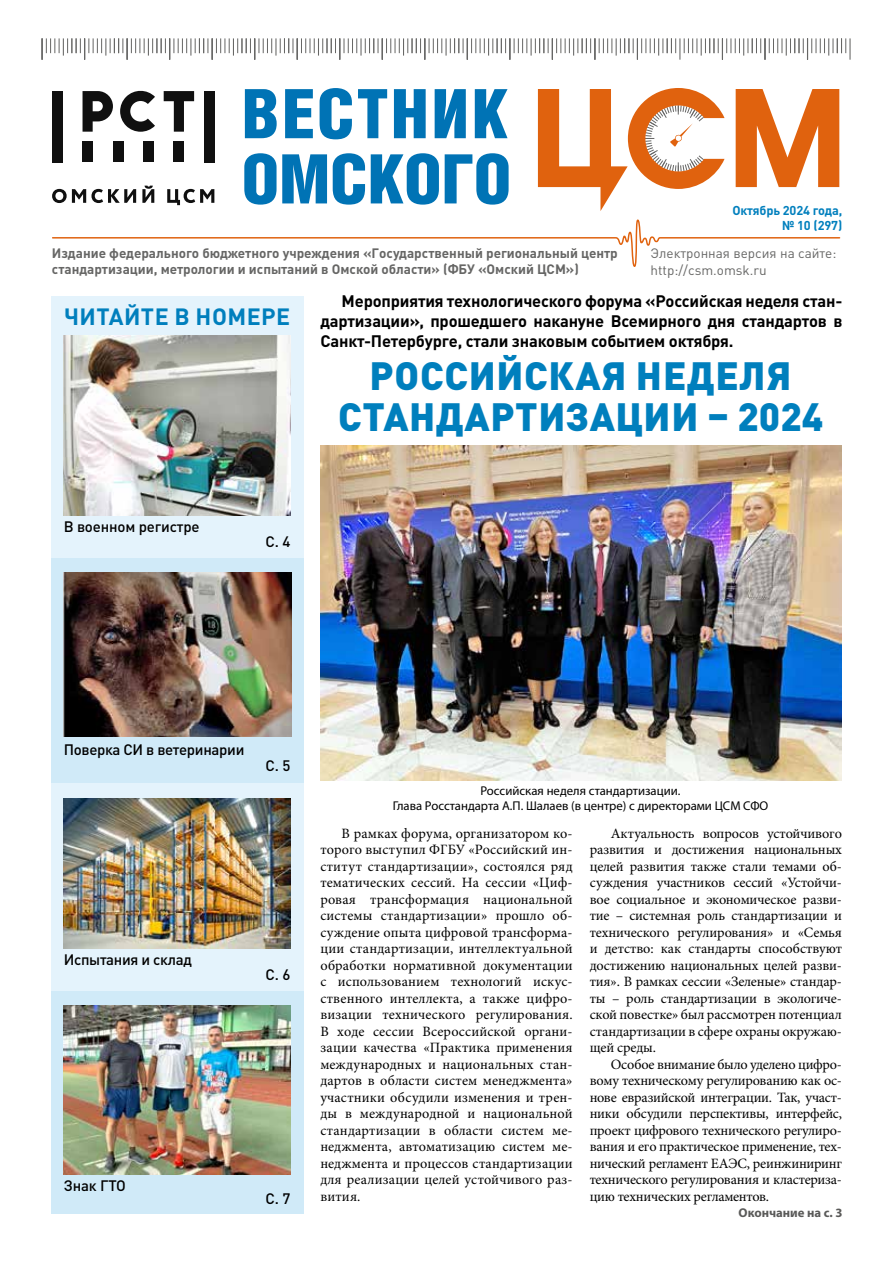
<style>
.page{position:relative;width:893px;height:1263px;background:#fff}
.page>*{position:absolute;margin:0;border:0;box-sizing:border-box;transform-origin:0 0}
.t1{font:900 68.4px/65.2px "Helios Cond";letter-spacing:.01em;color:#0073b5}
.t2{font:900 39px/40.5px "DIN Pro";letter-spacing:.02em;color:#007fbd;text-align:center}
.t3{font:700 23.25px "DIN Pro";letter-spacing:.02em;color:#007fbd}
.t4{font:700 16.5px/19.8px "DIN Pro";letter-spacing:-.01em;color:#000;text-align:justify}
.t5{font:500 15px "DIN Pro";letter-spacing:-.02em;color:#000}
.t6{font:14.25px/16.5px "Minion Pro";letter-spacing:-.01em;color:#000;text-align:justify}
.t7{font:700 13.5px/16.2px "DIN Pro";color:#666665}
.t8{font:13.5px/16.2px "DIN Pro";color:#666665}
.t9{font:12.75px/15.3px "Myriad Pro";color:#000;text-align:center}
.t10{font:700 12.75px/15.3px "DIN Pro";letter-spacing:-.01em;color:#007fbd;text-align:right}
.t11{font:700 12.75px "Myriad Pro";color:#5a5a59}
</style>
<div class="page">
<div style="left:51px;top:557px;width:252px;height:226px;background:#d0eaf8"></div>
<div style="left:51px;top:991px;width:252px;height:223px;background:#d0eaf8"></div>
<div style="left:51px;top:783px;width:252px;height:207px;background:#e4f3fc"></div>
<div style="left:51px;top:296px;width:252px;height:261px;background:#e4f3fc"></div>
<img style="left:64px;top:572px;width:227px;height:164px">
<img style="left:64px;top:1006px;width:226px;height:169px">
<img style="left:64px;top:336px;width:226px;height:179px">
<img style="left:64px;top:798px;width:227px;height:151px">
<svg style="left:52px;top:219px;width:789px;height:48px"></svg>
<svg style="left:736px;top:89px;width:103px;height:98px"></svg>
<svg style="left:538px;top:88px;width:186px;height:123px"></svg>
<svg style="left:42px;top:38px;width:808px;height:22px"></svg>
<div style="left:52px;top:91px;width:10px;height:71px;background:#101010"></div>
<div style="left:83px;top:142px;width:10px;height:20px;background:#101010"></div>
<div style="left:113px;top:142px;width:10px;height:20px;background:#101010"></div>
<div style="left:143px;top:142px;width:11px;height:20px;background:#101010"></div>
<div style="left:174px;top:142px;width:10px;height:20px;background:#101010"></div>
<svg style="left:164px;top:91px;width:30px;height:41px"></svg>
<div style="left:204px;top:91px;width:10px;height:71px;background:#101010"></div>
<svg style="left:83px;top:91px;width:30px;height:41px"></svg>
<svg style="left:120px;top:90px;width:35px;height:42px"></svg>
<svg style="left:52px;top:189px;width:84px;height:14px"></svg>
<svg style="left:142px;top:186px;width:12px;height:17px"></svg>
<svg style="left:167px;top:189px;width:47px;height:16px"></svg>
<img style="left:320px;top:446px;width:522px;height:335px">
<h1 class="t1" style="left:241px;top:80px;width:272px">ВЕСТНИК<br>ОМСКОГО</h1>
<p class="t7" style="left:52px;top:243px;width:567px">Издание федерального бюджетного учреждения «Государственный региональный центр стандартизации, метрологии и испытаний в Омской области» (ФБУ «Омский ЦСМ»)</p>
<p class="t10" style="left:732px;top:201px;width:111px">Октябрь 2024 года, № 10 (297)</p>
<p class="t8" style="left:651px;top:245px;width:187px">Электронная версия на сайте: http://csm.omsk.ru</p>
<h3 class="t3" style="left:64px;top:297px;width:228px">ЧИТАЙТЕ В НОМЕРЕ</h3>
<p class="t4" style="left:320px;top:289px;width:524px;text-indent:21px">Мероприятия технологического форума «Российская неделя стан&shy;дартизации», прошедшего накануне Всемирного дня стандартов в Санкт-Петербурге, стали знаковым событием октября.</p>
<h2 class="t2" style="left:338px;top:351px;width:486px">РОССИЙСКАЯ НЕДЕЛЯ<br>СТАНДАРТИЗАЦИИ – 2024</h2>
<p class="t5" style="left:64px;top:514px;width:137px">В военном регистре</p>
<p class="t5" style="left:265px;top:529px;width:27px">С. 4</p>
<p class="t5" style="left:64px;top:738px;width:182px">Поверка СИ в ветеринарии</p>
<p class="t5" style="left:265px;top:753px;width:27px">С. 5</p>
<p class="t5" style="left:64px;top:948px;width:130px">Испытания и склад</p>
<p class="t5" style="left:265px;top:963px;width:27px">С. 6</p>
<p class="t5" style="left:64px;top:1173px;width:64px">Знак ГТО</p>
<p class="t5" style="left:265px;top:1186px;width:27px">С. 7</p>
<p class="t9" style="left:393px;top:783px;width:377px">Российская неделя стандартизации.<br>Глава Росстандарта А.П. Шалаев (в центре) с директорами ЦСМ СФО</p>
<p class="t6" style="left:320px;top:825px;width:254px;text-indent:21px">В рамках форума, организатором ко&shy;торого выступил ФГБУ «Российский ин&shy;ститут стандартизации», состоялся ряд тематических сессий. На сессии «Циф&shy;ровая трансформация национальной системы стандартизации» прошло об&shy;суждение опыта цифровой трансформа&shy;ции стандартизации, интеллектуальной обработки нормативной документации с использованием технологий искус&shy;ственного интеллекта, а также цифро&shy;визации технического регулирования.<br>В ходе сессии Всероссийской органи&shy;зации качества «Практика применения международных и национальных стан&shy;дартов в области систем менеджмента» участники обсудили изменения и трен&shy;ды в международной и национальной стандартизации в области систем ме&shy;неджмента, автоматизацию систем ме&shy;неджмента и процессов стандартизации для реализации целей устойчивого раз&shy;вития.</p>
<p class="t6" style="left:590px;top:825px;width:254px;text-indent:21px">Актуальность вопросов устойчивого развития и достижения национальных целей развития также стали темами об&shy;суждения участников сессий «Устойчи&shy;вое социальное и экономическое разви&shy;тие – системная роль стандартизации и технического регулирования» и «Семья и детство: как стандарты способствуют достижению национальных целей разви&shy;тия». В рамках сессии «Зеленые» стандар&shy;ты – роль стандартизации в экологиче&shy;ской повестке» был рассмотрен потенциал стандартизации в сфере охраны окружаю&shy;щей среды.</p>
<p class="t6" style="left:590px;top:1056px;width:254px;text-indent:21px">Особое внимание было уделено цифро&shy;вому техническому регулированию как ос&shy;нове евразийской интеграции. Так, участ&shy;ники обсудили перспективы, интерфейс, проект цифрового технического регулиро&shy;вания и его практическое применение, тех&shy;нический регламент ЕАЭС, реинжиниринг технического регулирования и кластериза&shy;цию технических регламентов.</p>
<p class="t11" style="left:739px;top:1204px;width:106px">Окончание на с. 3</p>
</div>
